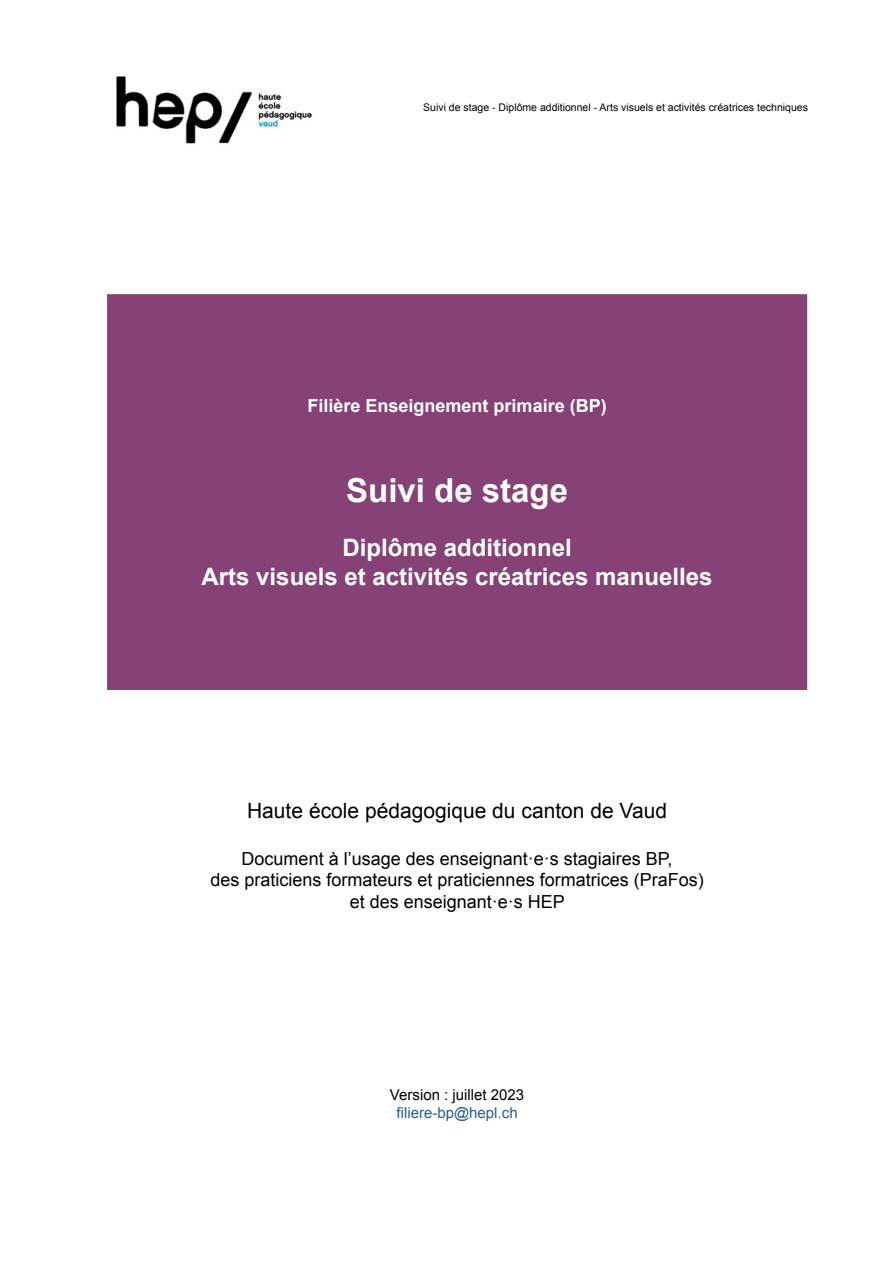
<style>
.page{position:relative;width:893px;height:1263px;background:#fff}
.page>*{position:absolute;margin:0;border:0;box-sizing:border-box;transform-origin:0 0}
.t1{font:700 33px "Arial";color:#fff}
.t2{font:700 24px/28.8px "Arial";color:#fff;text-align:center}
.t3{font:21px "Arial";color:#000}
.t4{font:18px/21.6px "Arial";color:#000;text-align:center}
.t5{font:700 18px "Arial";color:#fff}
.t6{font:15px "Arial";color:#000}
.t7{font:15px "Arial";color:#275b9b}
.t8{font:10.5px "Arial";color:#000}
</style>
<div class="page">
<img style="left:115px;top:76px;width:198px;height:68px">
<div style="left:110px;top:297px;width:694px;height:390px;background:#864277"></div>
<div style="left:107px;top:294px;width:700px;height:396px;border:6px solid #864277"></div>
<p class="t8" style="left:423px;top:100px;width:386px">Suivi de stage - Diplôme additionnel - Arts visuels et activités créatrices techniques</p>
<p class="t5" style="left:308px;top:394px;width:301px">Filière Enseignement primaire (BP)</p>
<h1 class="t1" style="left:346px;top:469px;width:223px">Suivi de stage</h1>
<h2 class="t2" style="left:202px;top:534px;width:512px">Diplôme additionnel<br>Arts visuels et activités créatrices manuelles</h2>
<p class="t3" style="left:247px;top:797px;width:421px">Haute école pédagogique du canton de Vaud</p>
<p class="t4" style="left:211px;top:848px;width:495px">Document à l’usage des enseignant·e·s stagiaires BP,<br>des praticiens formateurs et praticiennes formatrices (PraFos) et des enseignant·e·s HEP</p>
<p class="t6" style="left:390px;top:1085px;width:136px">Version : juillet 2023</p>
<p class="t7" style="left:397px;top:1103px;width:123px">filiere-bp@hepl.ch</p>
</div>
